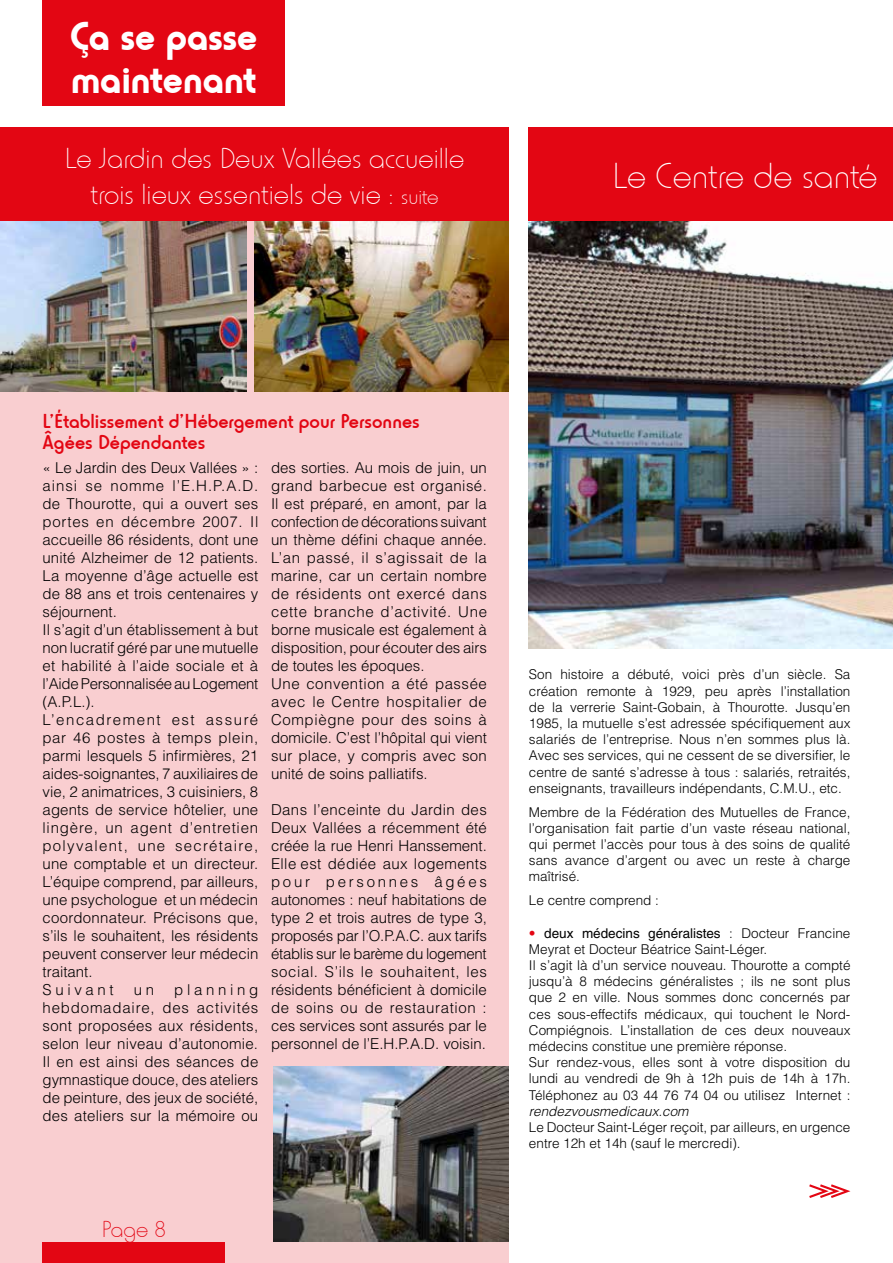
<style>
.page{position:relative;width:893px;height:1263px;background:#fff}
.page>*{position:absolute;margin:0;border:0;box-sizing:border-box;transform-origin:0 0}
.t1{font:700 42px/42px "Horatio D";color:#fff}
.t2{font:37.5px "Horatio D Ligh";color:#fff}
.t3{font:30px/36px "Horatio D Ligh";color:#fff;text-align:center}
.t4{font:24px "Horatio D Ligh";color:#e30613}
.t5{font:500 21px/21px "Horatio D";color:#e30613}
.t6{font:300 15px/18px "Helvetica LT Std";color:#000}
.t7{font:300 13.5px/16.2px "Helvetica LT Std";color:#000;text-align:justify}
.t8{font:italic 300 13.5px "Helvetica LT Std";color:#000}
.s1{font-size:22.5px}
.s2{color:#e30613}
.s3{font-weight:400}
</style>
<div class="page">
<div style="left:43px;top:0;width:242px;height:106px;background:#e30613"></div>
<div style="left:0;top:145px;width:508px;height:1118px;background:#f9ced0"></div>
<hr style="left:892px;top:1000px;width:1px;height:263px;background:#e30613">
<img style="left:529px;top:221px;width:364px;height:427px">
<div style="left:529px;top:128px;width:364px;height:93px;background:#e30613"></div>
<img style="left:274px;top:1066px;width:234px;height:176px">
<img style="left:0;top:221px;width:247px;height:170px">
<img style="left:254px;top:221px;width:254px;height:170px">
<div style="left:0;top:128px;width:508px;height:93px;background:#e30613"></div>
<svg style="left:809px;top:1184px;width:41px;height:14px"></svg>
<h1 class="t1" style="left:70px;top:16px;width:189px">Ça se passe maintenant</h1>
<h3 class="t3" style="left:65px;top:140px;width:401px">Le Jardin des Deux Vallées accueille trois lieux essentiels de vie : <span class="s1">suite</span></h3>
<h2 class="t2" style="left:613px;top:155px;width:267px">Le Centre de santé</h2>
<h3 class="t5" style="left:43px;top:411px;width:379px">L’Établissement d’Hébergement pour Personnes<br>Âgées Dépendantes</h3>
<p class="t6" style="left:43px;top:458px;width:217px">« Le Jardin des Deux Vallées » : ainsi se nomme l’E.H.P.A.D. de Thourotte, qui a ouvert ses portes en décembre 2007. Il accueille 86 résidents, dont une unité Alzheimer de 12 patients.<br>La moyenne d’âge actuelle est de 88 ans et trois centenaires y séjournent.<br>Il s’agit d’un établissement à but non lucratif géré par une mutuelle et habilité à l’aide sociale et à l’Aide Personnalisée au Logement (A.P.L.).<br>L’encadrement est assuré par 46 postes à temps plein, parmi lesquels 5 infirmières, 21 aides-soignantes, 7 auxiliaires de vie, 2 animatrices, 3 cuisiniers, 8 agents de service hôtelier, une lingère, un agent d’entretien polyvalent, une secrétaire, une comptable et un directeur.<br>L’équipe comprend, par ailleurs, une psychologue et un médecin coordonnateur. Précisons que, s’ils le souhaitent, les résidents peuvent conserver leur médecin traitant.<br>Suivant</p>
<p class="t6" style="left:43px;top:980px;width:217px;text-align:justify;text-indent:132px">planning hebdomadaire, des activités sont proposées aux résidents, selon leur niveau d’autonomie.<br>Il en est ainsi des séances de gymnastique douce, des ateliers de peinture, des jeux de société, des ateliers sur la mémoire ou</p>
<p class="t6" style="left:134px;top:980px;width:22px">un</p>
<p class="t6" style="left:271px;top:458px;width:217px">des sorties. Au mois de juin, un grand barbecue est organisé.<br>Il est préparé, en amont, par la confection de décorations suivant un thème défini chaque année.<br>L’an passé, il s’agissait de la marine, car un certain nombre de résidents ont exercé dans cette branche d’activité. Une borne musicale est également à disposition, pour écouter des airs de toutes les époques.<br>Une convention a été passée avec le Centre hospitalier de<br>Compiègne pour des soins à domicile. C’est l’hôpital qui vient sur place, y compris avec son unité de soins palliatifs.</p>
<p class="t6" style="left:271px;top:800px;width:217px;text-align:justify">Dans l’enceinte du Jardin des Deux Vallées a récemment été créée la rue Henri Hanssement.<br>Elle est dédiée aux logements pour personnes âgées autonomes : neuf habitations de type 2 et trois autres de type 3, proposés par l’O.P.A.C. aux tarifs établis sur le barème du logement social. S’ils le souhaitent, les résidents bénéficient à domicile de soins ou de restauration : ces services sont assurés par le personnel de l’E.H.P.A.D. voisin.</p>
<h3 class="t4" style="left:102px;top:1216px;width:66px">Page 8</h3>
<p class="t7" style="left:529px;top:666px;width:323px">Son histoire a débuté, voici près d’un siècle. Sa création remonte à 1929, peu après l’installation de la verrerie Saint-Gobain, à Thourotte. Jusqu’en 1985, la mutuelle s’est adressée spécifiquement aux salariés de l’entreprise. Nous n’en sommes plus là.<br>Avec ses services, qui ne cessent de se diversifier, le centre de santé s’adresse à tous : salariés, retraités, enseignants, travailleurs indépendants, C.M.U., etc.</p>
<p class="t7" style="left:529px;top:803px;width:323px">Membre de la Fédération des Mutuelles de France, l’organisation fait partie d’un vaste réseau national, qui permet l’accès pour tous à des soins de qualité sans avance d’argent ou avec un reste à charge maîtrisé.</p>
<p class="t7" style="left:529px;top:892px;width:132px">Le centre comprend :</p>
<p class="t7" style="left:529px;top:924px;width:323px;text-align:left"><span class="s2">•</span> <span class="s3">deux médecins généralistes</span> : Docteur Francine Meyrat et Docteur Béatrice Saint-Léger.<br>Il s’agit là d’un service nouveau. Thourotte a compté jusqu’à 8 médecins généralistes ; ils ne sont plus que 2 en ville. Nous sommes donc concernés par ces sous-effectifs médicaux, qui touchent le Nord-Compiégnois. L’installation de ces deux nouveaux médecins constitue une première réponse.<br>Sur rendez-vous, elles sont à votre disposition du lundi au vendredi de 9h à 12h puis de 14h à 17h.<br>Téléphonez au 03 44 76 74 04 ou utilisez Internet :</p>
<p class="t8" style="left:529px;top:1102px;width:161px">rendezvousmedicaux.com</p>
<p class="t7" style="left:529px;top:1119px;width:323px">Le Docteur Saint-Léger reçoit, par ailleurs, en urgence entre 12h et 14h (sauf le mercredi).</p>
</div>
